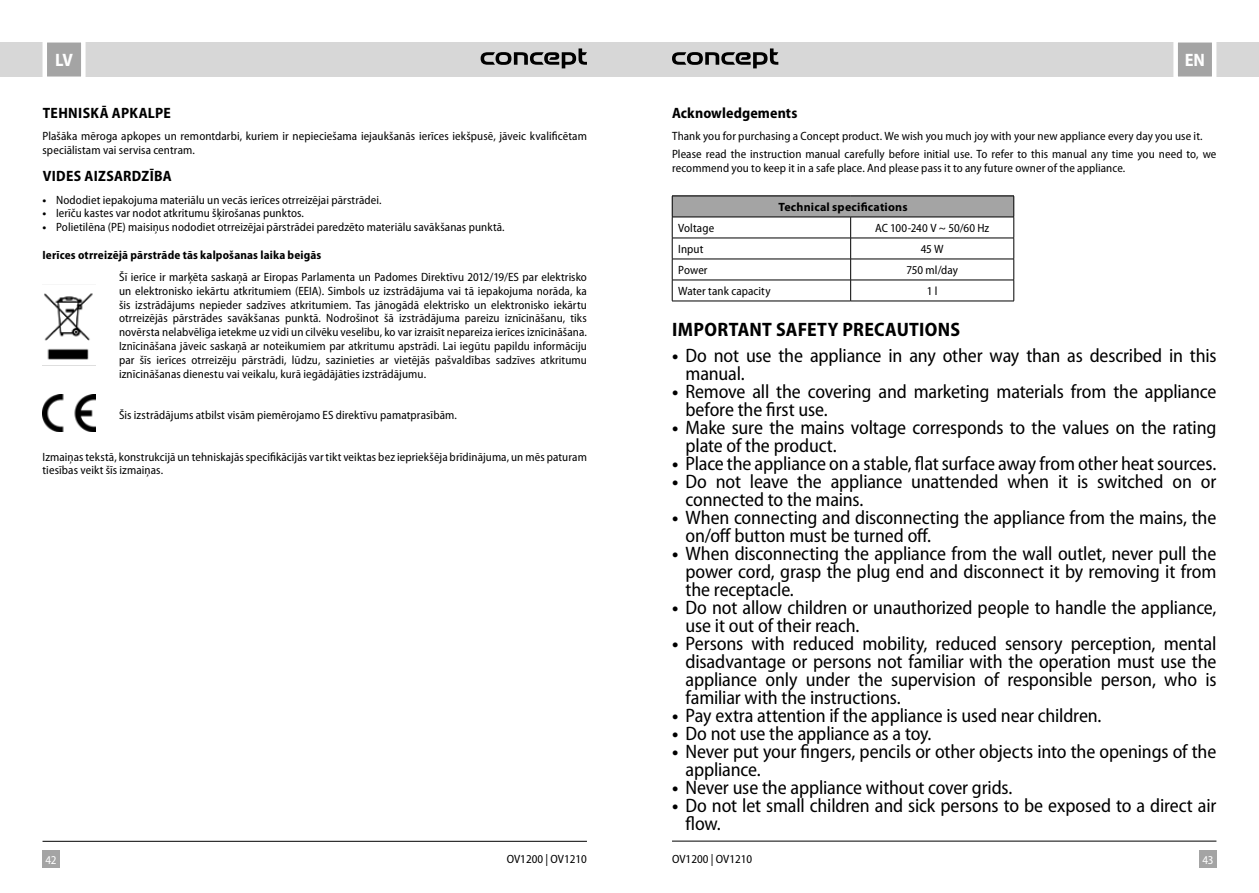
<style>
.page{position:relative;width:1259px;height:893px;background:#fff}
.page>*{position:absolute;margin:0;border:0;box-sizing:border-box;transform-origin:0 0}
.t1{font:semi-condensed 19.5px/18px "Myriad Pro";letter-spacing:-.01em;color:#000}
.t2{font:700 semi-condensed 19.5px "Myriad Pro";letter-spacing:.015em;color:#000}
.t3{font:700 semi-condensed 18px "Myriad Pro";color:#fff}
.t4{font:700 semi-condensed 15px "Myriad Pro";letter-spacing:.015em;color:#000}
.t5{font:semi-condensed 12px/13.8px "Myriad Pro";letter-spacing:.005em;color:#000}
.t6{font:700 semi-condensed 12px "Myriad Pro";letter-spacing:.015em;color:#000}
.t7{font:700 12px "Myriad Pro";letter-spacing:.015em;color:#000}
.t8{font:semi-condensed 12px "Myriad Pro";color:#fff}
.s1{font-weight:700}
</style>
<div class="page">
<div style="left:629px;top:43px;width:630px;height:34px;background:#d7d7d7"></div>
<div style="left:1199px;top:850px;width:17px;height:17px;background:#a4a4a4"></div>
<svg style="left:1171px;top:42px;width:47px;height:35px;background:#bbb"></svg>
<hr style="left:672px;top:841px;width:544px;height:1px;background:#000">
<svg style="left:672px;top:48px;width:106px;height:20px"></svg>
<div style="left:0;top:43px;width:629px;height:34px;background:#d7d7d7"></div>
<div style="left:43px;top:850px;width:17px;height:17px;background:#a4a4a4"></div>
<svg style="left:40px;top:42px;width:48px;height:35px;background:#bcbcbc"></svg>
<hr style="left:43px;top:841px;width:544px;height:1px;background:#000">
<svg style="left:480px;top:48px;width:107px;height:20px"></svg>
<img style="left:43px;top:293px;width:53px;height:73px">
<img style="left:43px;top:395px;width:53px;height:37px">
<div style="left:672px;top:196px;width:341px;height:21px;background:#a4a4a4"></div>
<hr style="left:672px;top:196px;width:178px;height:1px;background:#000">
<hr style="left:850px;top:196px;width:164px;height:1px;background:#000">
<hr style="left:672px;top:217px;width:178px;height:1px;background:#000">
<hr style="left:850px;top:217px;width:164px;height:1px;background:#000">
<hr style="left:672px;top:238px;width:178px;height:1px;background:#000">
<hr style="left:850px;top:238px;width:164px;height:1px;background:#000">
<hr style="left:672px;top:259px;width:178px;height:1px;background:#000">
<hr style="left:850px;top:259px;width:164px;height:1px;background:#000">
<hr style="left:672px;top:280px;width:178px;height:1px;background:#000">
<svg style="left:672px;top:196px;width:1px;height:105px"></svg>
<hr style="left:850px;top:280px;width:164px;height:1px;background:#000">
<svg style="left:850px;top:217px;width:1px;height:84px"></svg>
<svg style="left:1013px;top:196px;width:1px;height:105px"></svg>
<hr style="left:672px;top:301px;width:178px;height:1px;background:#000">
<hr style="left:850px;top:301px;width:164px;height:1px;background:#000">
<h2 class="t3" style="left:55px;top:50px;width:19px">LV</h2>
<p class="t4" style="left:43px;top:104px;width:130px">TEHNISKĀ APKALPE</p>
<p class="t5" style="left:43px;top:129px;width:546px">Plašāka mēroga apkopes un remontdarbi, kuriem ir nepieciešama iejaukšanās ierīces iekšpusē, jāveic kvalificētam speciālistam vai servisa centram.</p>
<p class="t4" style="left:43px;top:168px;width:131px">VIDES AIZSARDZĪBA</p>
<p class="t5" style="left:43px;top:193px;width:341px"><span class="s1">•</span> Nododiet iepakojuma materiālu un vecās ierīces otrreizējai pārstrādei.</p>
<p class="t5" style="left:43px;top:207px;width:263px"><span class="s1">•</span> Ierīču kastes var nodot atkritumu šķirošanas punktos.</p>
<p class="t5" style="left:43px;top:221px;width:464px"><span class="s1">•</span> Polietilēna (PE) maisiņus nododiet otrreizējai pārstrādei paredzēto materiālu savākšanas punktā.</p>
<p class="t6" style="left:43px;top:248px;width:280px">Ierīces otrreizējā pārstrāde tās kalpošanas laika beigās</p>
<p class="t5" style="left:119px;top:270px;width:469px;text-align:justify">Šī ierīce ir marķēta saskaņā ar Eiropas Parlamenta un Padomes Direktīvu 2012/19/ES par elektrisko un elektronisko iekārtu atkritumiem (EEIA). Simbols uz izstrādājuma vai tā iepakojuma norāda, ka šis izstrādājums nepieder sadzīves atkritumiem. Tas jānogādā elektrisko un elektronisko iekārtu otrreizējās pārstrādes savākšanas punktā. Nodrošinot šā izstrādājuma pareizu iznīcināšanu, tiks novērsta nelabvēlīga ietekme uz vidi un cilvēku veselību, ko var izraisīt nepareiza ierīces iznīcināšana.<br>Iznīcināšana jāveic saskaņā ar noteikumiem par atkritumu apstrādi. Lai iegūtu papildu informāciju par šīs ierīces otrreizēju pārstrādi, lūdzu, sazinieties ar vietējās pašvaldības sadzīves atkritumu iznīcināšanas dienestu vai veikalu, kurā iegādājāties izstrādājumu.</p>
<p class="t5" style="left:119px;top:408px;width:339px">Šis izstrādājums atbilst visām piemērojamo ES direktīvu pamatprasībām.</p>
<p class="t5" style="left:43px;top:450px;width:546px">Izmaiņas tekstā, konstrukcijā un tehniskajās specifikācijās var tikt veiktas bez iepriekšēja brīdinājuma, un mēs paturam tiesības veikt šīs izmaiņas.</p>
<h2 class="t3" style="left:1184px;top:50px;width:22px">EN</h2>
<p class="t4" style="left:672px;top:104px;width:127px">Acknowledgements</p>
<p class="t5" style="left:672px;top:127px;width:546px;line-height:18px">Thank you for purchasing a Concept product. We wish you much joy with your new appliance every day you use it.<br>Please read the instruction manual carefully before initial use. To refer to this manual any time you need to, we</p>
<p class="t5" style="left:672px;top:161px;width:455px">recommend you to keep it in a safe place. And please pass it to any future owner of the appliance.</p>
<p class="t7" style="left:778px;top:200px;width:131px">Technical specifications</p>
<p class="t5" style="left:678px;top:221px;width:37px">Voltage</p>
<p class="t5" style="left:875px;top:221px;width:116px">AC 100-240 V ~ 50/60 Hz</p>
<p class="t5" style="left:678px;top:242px;width:27px">Input</p>
<p class="t5" style="left:920px;top:242px;width:25px">45 W</p>
<p class="t5" style="left:678px;top:263px;width:31px">Power</p>
<p class="t5" style="left:906px;top:263px;width:53px">750 ml/day</p>
<p class="t5" style="left:678px;top:284px;width:94px">Water tank capacity</p>
<p class="t5" style="left:927px;top:284px;width:12px">1 l</p>
<h1 class="t2" style="left:672px;top:318px;width:289px">IMPORTANT SAFETY PRECAUTIONS</h1>
<h1 class="t1" style="left:685px;top:347px;width:532px;text-indent:-13px"><span class="s1">•</span> Do not use the appliance in any other way than as described in this manual.</h1>
<h1 class="t1" style="left:685px;top:383px;width:532px;text-indent:-13px"><span class="s1">•</span> Remove all the covering and marketing materials from the appliance before the first use.</h1>
<h1 class="t1" style="left:685px;top:419px;width:532px;text-indent:-13px"><span class="s1">•</span> Make sure the mains voltage corresponds to the values on the rating plate of the product.</h1>
<h1 class="t1" style="left:672px;top:455px;width:546px"><span class="s1">•</span> Place the appliance on a stable, flat surface away from other heat sources.</h1>
<h1 class="t1" style="left:685px;top:473px;width:532px;text-indent:-13px"><span class="s1">•</span> Do not leave the appliance unattended when it is switched on or connected to the mains.</h1>
<h1 class="t1" style="left:685px;top:509px;width:532px;text-indent:-13px"><span class="s1">•</span> When connecting and disconnecting the appliance from the mains, the on/off button must be turned off.</h1>
<h1 class="t1" style="left:685px;top:545px;width:532px;text-align:justify;text-indent:-13px"><span class="s1">•</span> When disconnecting the appliance from the wall outlet, never pull the power cord, grasp the plug end and disconnect it by removing it from the receptacle.</h1>
<h1 class="t1" style="left:685px;top:599px;width:532px;text-indent:-13px"><span class="s1">•</span> Do not allow children or unauthorized people to handle the appliance, use it out of their reach.</h1>
<p class="t1" style="left:685px;top:635px;width:532px;text-align:justify;text-indent:-13px"><span class="s1">•</span> Persons with reduced mobility, reduced sensory perception, mental disadvantage or persons not familiar with the operation must use the appliance only under the supervision of responsible person, who is familiar with the instructions.</p>
<h1 class="t1" style="left:672px;top:707px;width:431px"><span class="s1">•</span> Pay extra attention if the appliance is used near children.</h1>
<h1 class="t1" style="left:672px;top:725px;width:261px"><span class="s1">•</span> Do not use the appliance as a toy.</h1>
<h1 class="t1" style="left:685px;top:743px;width:532px;text-indent:-13px"><span class="s1">•</span> Never put your fingers, pencils or other objects into the openings of the appliance.</h1>
<h1 class="t1" style="left:672px;top:779px;width:342px"><span class="s1">•</span> Never use the appliance without cover grids.</h1>
<h1 class="t1" style="left:685px;top:797px;width:532px;text-indent:-13px"><span class="s1">•</span> Do not let small children and sick persons to be exposed to a direct air flow.</h1>
<p class="t8" style="left:45px;top:853px;width:13px">42</p>
<p class="t5" style="left:672px;top:852px;width:82px">OV1200 | OV1210</p>
<p class="t5" style="left:507px;top:852px;width:82px">OV1200 | OV1210</p>
<p class="t8" style="left:1202px;top:853px;width:13px">43</p>
</div>
